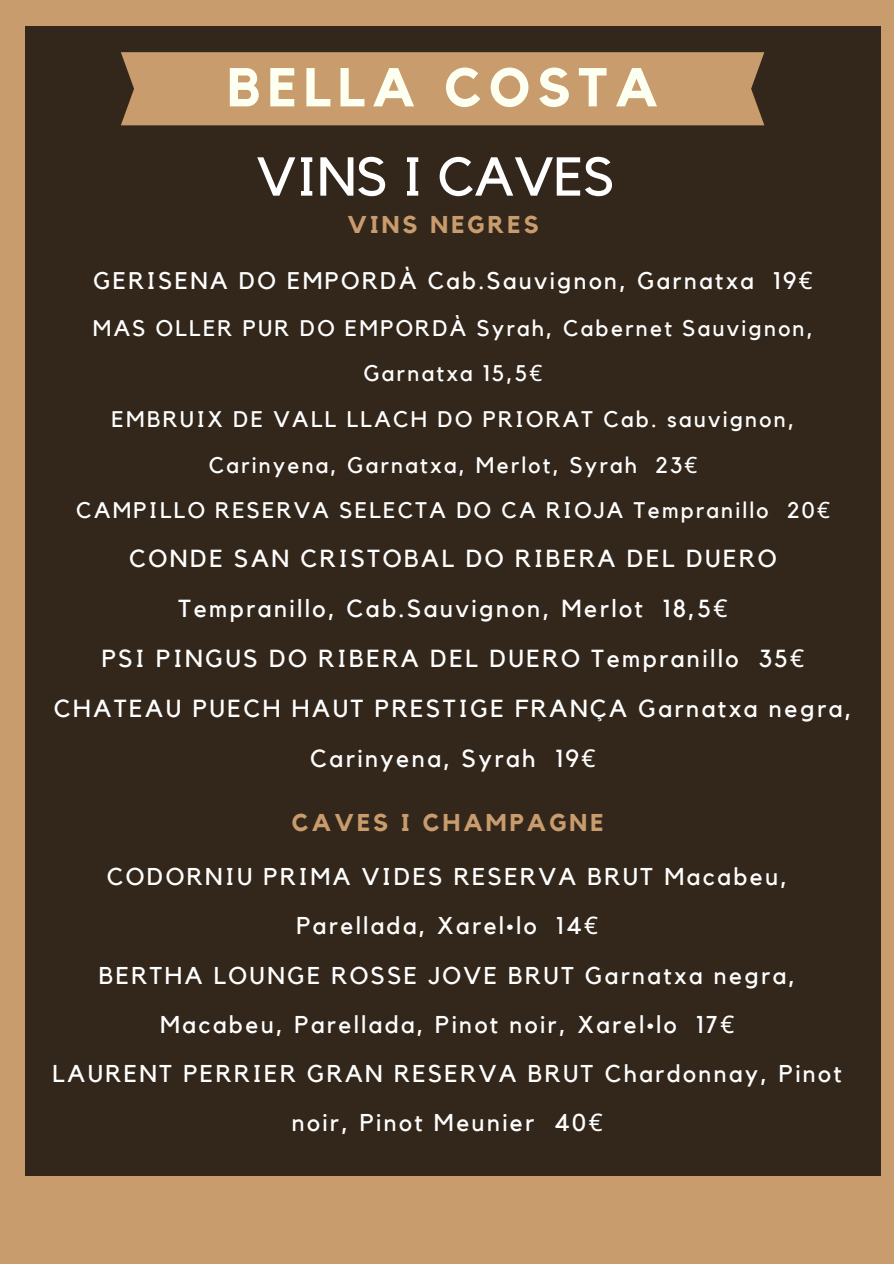
<style>
.page{position:relative;width:894px;height:1264px;background:#fff}
.page>*{position:absolute;margin:0;border:0;box-sizing:border-box;transform-origin:0 0}
.t1{font:700 54px "Kollektif";letter-spacing:.13em;color:#fdfff1}
.t2{font:54px "Kollektif";color:#fff}
.t3{font:24.6px/49.9px "Kollektif";letter-spacing:.1em;color:#fff;text-align:center}
.t4{font:24.3px/49.3px "Kollektif";letter-spacing:.1em;color:#fff;text-align:center}
.t5{font:700 24.3px "Kollektif";letter-spacing:.13em;color:#c99c6d}
.t6{font:24px "Kollektif";letter-spacing:.1em;color:#fff}
.t7{font:22.5px/45.6px "Kollektif";letter-spacing:.1em;color:#fff;text-align:center}
.s1{font-family:"Noto Sans"}
</style>
<div class="page">
<div style="left:0;top:0;width:893px;height:1263px;background:#c99c6d"></div>
<div style="left:25px;top:26px;width:855px;height:1149px;background:#33271b"></div>
<div style="left:121px;top:52px;width:643px;height:73px;background:#c99c6d"></div>
<svg style="left:729px;top:84px;width:10px;height:10px"></svg>
<svg style="left:146px;top:84px;width:10px;height:10px"></svg>
<h1 class="t1" style="left:227px;top:63px;width:432px">BELLA COSTA</h1>
<h1 class="t2" style="left:256px;top:152px;width:359px">VINS I CAVES</h1>
<p class="t5" style="left:347px;top:214px;width:193px">VINS NEGRES</p>
<p class="t6" style="left:93px;top:270px;width:720px">GERISENA DO EMPORDÀ Cab.Sauvignon, Garnatxa 19<span class="s1">€</span></p>
<p class="t7" style="left:76px;top:306px;width:754px">MAS OLLER PUR DO EMPORDÀ Syrah, Cabernet Sauvignon, Garnatxa 15,5<span class="s1">€<br></span>EMBRUIX DE VALL LLACH DO PRIORAT Cab. sauvignon, Carinyena, Garnatxa, Merlot, Syrah 23<span class="s1">€<br></span>CAMPILLO RESERVA SELECTA DO CA RIOJA Tempranillo 20<span class="s1">€</span></p>
<p class="t3" style="left:54px;top:534px;width:799px">CONDE SAN CRISTOBAL DO RIBERA DEL DUERO Tempranillo, Cab.Sauvignon, Merlot 18,5<span class="s1">€<br></span>PSI PINGUS DO RIBERA DEL DUERO Tempranillo 35<span class="s1">€ </span>CHATEAU PUECH HAUT PRESTIGE FRANÇA Garnatxa negra, Carinyena, Syrah 19<span class="s1">€</span></p>
<p class="t5" style="left:292px;top:811px;width:313px">CAVES I CHAMPAGNE</p>
<p class="t4" style="left:53px;top:852px;width:790px">CODORNIU PRIMA VIDES RESERVA BRUT Macabeu, Parellada, Xarel•lo 14<span class="s1">€<br></span>BERTHA LOUNGE ROSSE JOVE BRUT Garnatxa negra, Macabeu, Parellada, Pinot noir, Xarel•lo 17<span class="s1">€<br></span>LAURENT PERRIER GRAN RESERVA BRUT Chardonnay, Pinot noir, Pinot Meunier 40<span class="s1">€</span></p>
</div>
